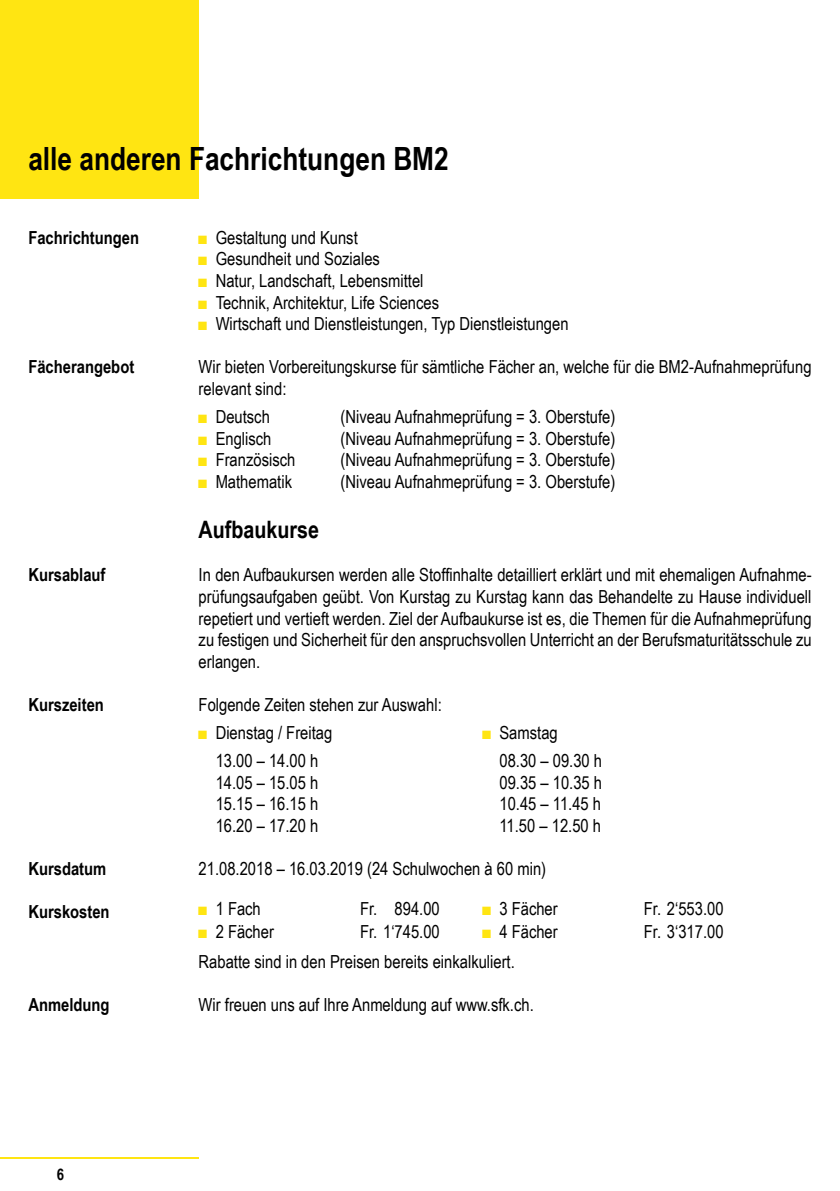
<style>
.page{position:relative;width:840px;height:1191px;background:#fff}
.page>*{position:absolute;margin:0;border:0;box-sizing:border-box;transform-origin:0 0}
.t1{font:700 32px "Arial Narrow";color:#000}
.t2{font:700 24px "Arial Narrow";color:#000}
.t3{font:18px/21.6px "Arial Narrow";color:#000}
.t4{font:700 18px "Arial Narrow";color:#000}
.t5{font:700 16px "Arial Narrow";color:#000}
.s1{color:#ffe512}
</style>
<div class="page">
<div style="left:0;top:0;width:198px;height:198px;background:#ffe512"></div>
<hr style="left:0;top:1157px;width:198px;height:1px;background:#ffe512">
<h1 class="t1" style="left:28px;top:135px;width:421px">alle anderen Fachrichtungen BM2</h1>
<p class="t4" style="left:28px;top:224px;width:112px">Fachrichtungen</p>
<p class="t3" style="left:198px;top:226px;width:160px"><span class="s1">■</span> Gestaltung und Kunst</p>
<p class="t3" style="left:198px;top:247px;width:183px"><span class="s1">■</span> Gesundheit und Soziales</p>
<p class="t3" style="left:198px;top:269px;width:226px"><span class="s1">■</span> Natur, Landschaft, Lebensmittel</p>
<p class="t3" style="left:198px;top:291px;width:242px"><span class="s1">■</span> Technik, Architektur, Life Sciences</p>
<p class="t3" style="left:198px;top:312px;width:371px"><span class="s1">■</span> Wirtschaft und Dienstleistungen, Typ Dienstleistungen</p>
<p class="t4" style="left:28px;top:353px;width:107px">Fächerangebot</p>
<p class="t3" style="left:198px;top:355px;width:614px">Wir bieten Vorbereitungskurse für sämtliche Fächer an, welche für die BM2-Aufnahmeprüfung relevant sind:</p>
<p class="t3" style="left:198px;top:405px;width:73px"><span class="s1">■</span> Deutsch</p>
<p class="t3" style="left:340px;top:405px;width:276px">(Niveau Aufnahmeprüfung = 3. Oberstufe)</p>
<p class="t3" style="left:198px;top:427px;width:74px"><span class="s1">■</span> Englisch</p>
<p class="t3" style="left:340px;top:427px;width:276px">(Niveau Aufnahmeprüfung = 3. Oberstufe)</p>
<p class="t3" style="left:198px;top:448px;width:98px"><span class="s1">■</span> Französisch</p>
<p class="t3" style="left:340px;top:448px;width:276px">(Niveau Aufnahmeprüfung = 3. Oberstufe)</p>
<p class="t3" style="left:198px;top:470px;width:95px"><span class="s1">■</span> Mathematik</p>
<p class="t3" style="left:340px;top:470px;width:276px">(Niveau Aufnahmeprüfung = 3. Oberstufe)</p>
<h2 class="t2" style="left:198px;top:511px;width:122px">Aufbaukurse</h2>
<p class="t4" style="left:28px;top:561px;width:79px">Kursablauf</p>
<p class="t3" style="left:198px;top:563px;width:614px;text-align:justify">In den Aufbaukursen werden alle Stoffinhalte detailliert erklärt und mit ehemaligen Aufnahme&shy;prüfungsaufgaben geübt. Von Kurstag zu Kurstag kann das Behandelte zu Hause individuell repetiert und vertieft werden. Ziel der Aufbaukurse ist es, die Themen für die Aufnahmeprüfung zu festigen und Sicherheit für den anspruchsvollen Unterricht an der Berufsmaturitätsschule zu erlangen.</p>
<p class="t4" style="left:28px;top:691px;width:77px">Kurszeiten</p>
<p class="t3" style="left:198px;top:693px;width:244px">Folgende Zeiten stehen zur Auswahl:</p>
<p class="t3" style="left:198px;top:721px;width:135px"><span class="s1">■</span> Dienstag / Freitag</p>
<p class="t3" style="left:482px;top:721px;width:77px"><span class="s1">■</span> Samstag</p>
<p class="t3" style="left:215px;top:749px;width:104px">13.00 – 14.00 h</p>
<p class="t3" style="left:499px;top:749px;width:104px">08.30 – 09.30 h</p>
<p class="t3" style="left:215px;top:771px;width:104px">14.05 – 15.05 h</p>
<p class="t3" style="left:499px;top:771px;width:104px">09.35 – 10.35 h</p>
<p class="t3" style="left:215px;top:792px;width:104px">15.15 – 16.15 h</p>
<p class="t3" style="left:499px;top:792px;width:103px">10.45 – 11.45 h</p>
<p class="t3" style="left:215px;top:814px;width:104px">16.20 – 17.20 h</p>
<p class="t3" style="left:499px;top:814px;width:103px">11.50 – 12.50 h</p>
<p class="t4" style="left:28px;top:855px;width:79px">Kursdatum</p>
<p class="t3" style="left:198px;top:857px;width:349px">21.08.2018 – 16.03.2019 (24 Schulwochen à 60 min)</p>
<p class="t4" style="left:28px;top:898px;width:83px">Kurskosten</p>
<p class="t3" style="left:198px;top:950px;width:317px">Rabatte sind in den Preisen bereits einkalkuliert.</p>
<p class="t4" style="left:28px;top:991px;width:83px">Anmeldung</p>
<p class="t3" style="left:198px;top:993px;width:336px">Wir freuen uns auf Ihre Anmeldung auf www.sfk.ch.</p>
<p class="t3" style="left:198px;top:897px;width:64px"><span class="s1">■</span> 1 Fach</p>
<p class="t3" style="left:360px;top:897px;width:81px">Fr. 894.00</p>
<p class="t3" style="left:482px;top:897px;width:77px"><span class="s1">■</span> 3 Fächer</p>
<p class="t3" style="left:643px;top:897px;width:81px">Fr. 2‘553.00</p>
<p class="t3" style="left:198px;top:919px;width:77px"><span class="s1">■</span> 2 Fächer</p>
<p class="t3" style="left:360px;top:919px;width:81px">Fr. 1‘745.00</p>
<p class="t3" style="left:482px;top:919px;width:77px"><span class="s1">■</span> 4 Fächer</p>
<p class="t3" style="left:643px;top:919px;width:81px">Fr. 3‘317.00</p>
<p class="t5" style="left:57px;top:1161px;width:9px">6</p>
</div>
